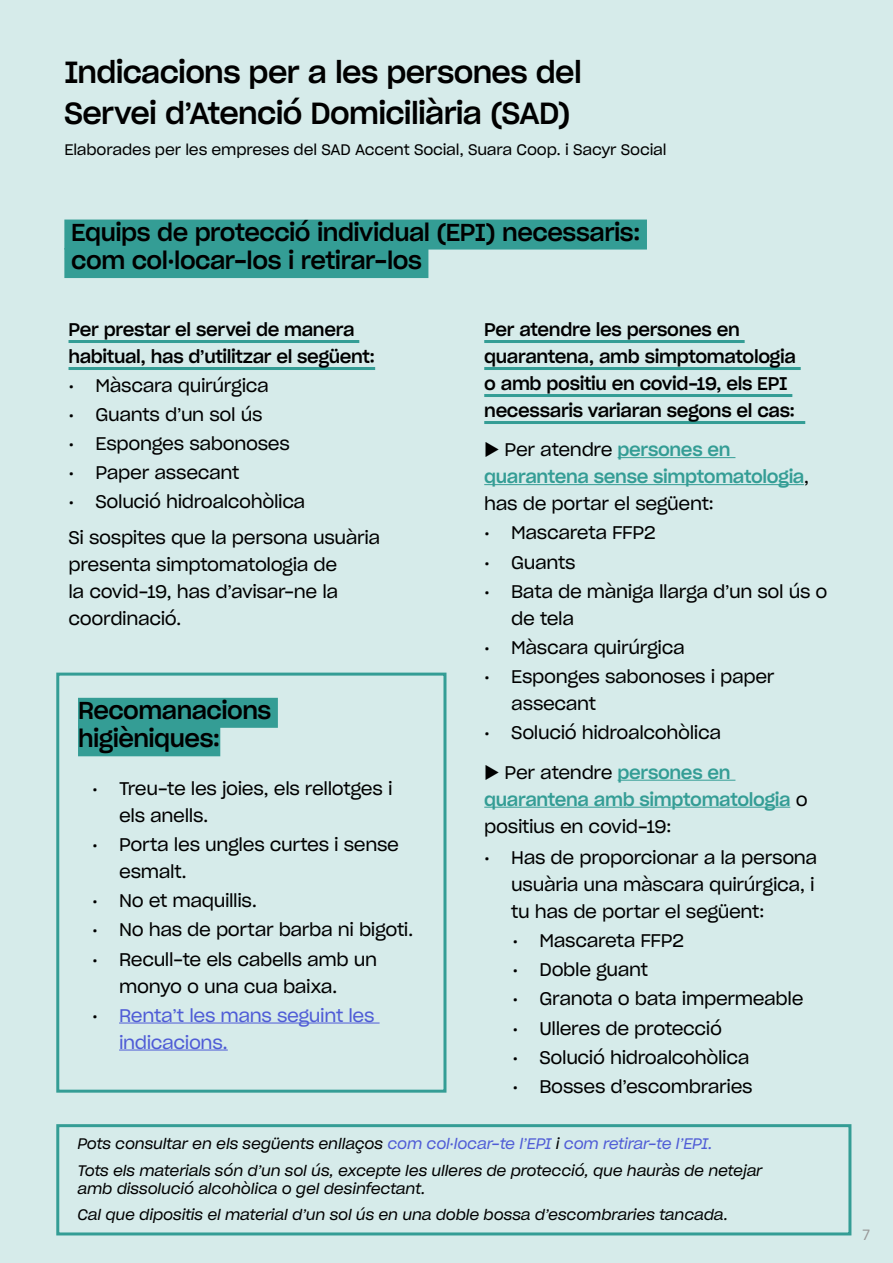
<style>
.page{position:relative;width:893px;height:1263px;background:#d6ebea}
.page>*{position:absolute;margin:0;border:0;box-sizing:border-box;transform-origin:0 0}
.t1{font:30px/40.5px "Sharp Grotesk Medium 20";letter-spacing:-.02em;color:#000}
.t2{font:24px/28.5px "Sharp Grotesk Medium 20";letter-spacing:-.02em;color:#000}
.t3{font:18px/27px "Sharp Grotesk Book 20";letter-spacing:-.02em;color:#000}
.t4{font:18px/27px "Sharp Grotesk Medium 20";letter-spacing:-.02em;color:#000}
.t5{font:18px "Sharp Grotesk Medium 20";letter-spacing:-.02em;color:#349d95}
.t6{font:18px/27px "Sharp Grotesk Book 20";letter-spacing:-.02em;color:#4f5cd6}
.t7{font:15px/26.5px "Sharp Grotesk Book Italic 20";letter-spacing:-.01em;color:#000}
.t8{font:15px "Sharp Grotesk Book 20";letter-spacing:-.01em;color:#000}
.t9{font:15px "Akkurat";color:#999}
.s1{color:#000}
.s2{font-family:"Sharp Grotesk Medium 20";color:#349d95}
.s3{font-family:"Sharp Grotesk Book 20";color:#000}
.s4{color:#4f5cd6}
</style>
<div class="page">
<div style="left:64px;top:220px;width:583px;height:30px;background:#349d95"></div>
<div style="left:64px;top:248px;width:364px;height:30px;background:#349d95"></div>
<hr style="left:69px;top:340px;width:290px;height:3px;background:#349d95">
<hr style="left:69px;top:367px;width:306px;height:3px;background:#349d95">
<hr style="left:484px;top:340px;width:261px;height:3px;background:#349d95">
<hr style="left:484px;top:367px;width:317px;height:3px;background:#349d95">
<hr style="left:484px;top:394px;width:308px;height:3px;background:#349d95">
<hr style="left:484px;top:421px;width:321px;height:3px;background:#349d95">
<hr style="left:618px;top:457px;width:117px;height:1px;background:#349d95">
<hr style="left:484px;top:484px;width:320px;height:1px;background:#349d95">
<hr style="left:618px;top:780px;width:117px;height:1px;background:#349d95">
<hr style="left:484px;top:807px;width:306px;height:1px;background:#349d95">
<div style="left:56px;top:1124px;width:795px;height:111px;border:3px solid #349d95"></div>
<div style="left:56px;top:673px;width:390px;height:420px;border:3px solid #349d95"></div>
<hr style="left:119px;top:1022px;width:261px;height:1px;background:#4f5cd6">
<hr style="left:119px;top:1049px;width:109px;height:1px;background:#4f5cd6">
<div style="left:78px;top:698px;width:200px;height:30px;background:#349d95"></div>
<div style="left:78px;top:726px;width:142px;height:30px;background:#349d95"></div>
<h1 class="t1" style="left:64px;top:50px;width:519px">Indicacions per a les persones del<br>Servei d’Atenció Domiciliària (SAD)</h1>
<p class="t8" style="left:64px;top:138px;width:604px">Elaborades per les empreses del SAD Accent Social, Suara Coop. i Sacyr Social</p>
<h2 class="t2" style="left:71px;top:216px;width:571px">Equips de protecció individual (EPI) necessaris: com col·locar-los i retirar-los</h2>
<p class="t4" style="left:69px;top:314px;width:308px">Per prestar el servei de manera habitual, has d’utilitzar el següent:</p>
<p class="t3" style="left:69px;top:371px;width:202px">• Màscara quirúrgica</p>
<p class="t3" style="left:69px;top:400px;width:195px">• Guants d’un sol ús</p>
<p class="t3" style="left:69px;top:429px;width:223px">• Esponges sabonoses</p>
<p class="t3" style="left:69px;top:458px;width:172px">• Paper assecant</p>
<p class="t3" style="left:69px;top:483px;width:313px;line-height:35.5px">• Solució hidroalcohòlica<br>Si sospites que la persona usuària</p>
<p class="t3" style="left:69px;top:550px;width:271px;text-align:justify">presenta simptomatologia de la covid-19, has d’avisar-ne la coordinació.</p>
<h2 class="t2" style="left:78px;top:694px;width:195px">Recomanacions higièniques:</h2>
<p class="t3" style="left:119px;top:774px;width:275px;text-indent:-27px">• Treu-te les joies, els rellotges i els anells.</p>
<p class="t3" style="left:119px;top:830px;width:281px;text-indent:-27px">• Porta les ungles curtes i sense esmalt.</p>
<p class="t3" style="left:92px;top:886px;width:166px">• No et maquillis.</p>
<p class="t3" style="left:92px;top:915px;width:323px">• No has de portar barba ni bigoti.</p>
<p class="t3" style="left:119px;top:944px;width:260px;text-indent:-27px">• Recull-te els cabells amb un monyo o una cua baixa.</p>
<p class="t6" style="left:119px;top:1001px;width:257px;text-indent:-27px"><span class="s1">•</span> Renta’t les mans seguint les indicacions.</p>
<p class="t4" style="left:484px;top:314px;width:313px">Per atendre les persones en quarantena, amb simptomatologia o amb positiu en covid-19, els EPI necessaris variaran segons el cas:</p>
<p class="t3" style="left:484px;top:435px;width:248px">► Per atendre <span class="s2">persones en</span></p>
<p class="t5" style="left:484px;top:462px;width:327px">quarantena sense simptomatologia<span class="s3">,</span></p>
<p class="t3" style="left:484px;top:489px;width:231px">has de portar el següent:</p>
<p class="t3" style="left:484px;top:518px;width:173px">• Mascareta FFP2</p>
<p class="t3" style="left:484px;top:547px;width:93px">• Guants</p>
<p class="t3" style="left:511px;top:577px;width:318px;text-indent:-27px">• Bata de màniga llarga d’un sol ús o de tela</p>
<p class="t3" style="left:484px;top:633px;width:202px">• Màscara quirúrgica</p>
<p class="t3" style="left:511px;top:662px;width:265px;text-indent:-27px">• Esponges sabonoses i paper assecant</p>
<p class="t3" style="left:484px;top:718px;width:238px">• Solució hidroalcohòlica</p>
<p class="t3" style="left:484px;top:758px;width:248px">► Per atendre <span class="s2">persones en</span></p>
<p class="t5" style="left:484px;top:784px;width:325px">quarantena amb simptomatologia <span class="s3">o</span></p>
<p class="t3" style="left:484px;top:812px;width:189px">positius en covid-19:</p>
<p class="t3" style="left:511px;top:843px;width:308px;text-indent:-27px">• Has de proporcionar a la persona usuària una màscara quirúrgica, i tu has de portar el següent:</p>
<p class="t3" style="left:512px;top:926px;width:173px">• Mascareta FFP2</p>
<p class="t3" style="left:512px;top:955px;width:137px">• Doble guant</p>
<p class="t3" style="left:512px;top:984px;width:292px">• Granota o bata impermeable</p>
<p class="t3" style="left:512px;top:1013px;width:211px">• Ulleres de protecció</p>
<p class="t3" style="left:512px;top:1043px;width:238px">• Solució hidroalcohòlica</p>
<p class="t3" style="left:512px;top:1072px;width:242px">• Bosses d’escombraries</p>
<p class="t7" style="left:77px;top:1130px;width:687px">Pots consultar en els següents enllaços <span class="s4">com col·locar-te l’EPI</span> i <span class="s4">com retirar-te l’EPI.<br></span>Tots els materials són d’un sol ús, excepte les ulleres de protecció, que hauràs de netejar</p>
<p class="t7" style="left:77px;top:1174px;width:652px">amb dissolució alcohòlica o gel desinfectant.<br>Cal que dipositis el material d’un sol ús en una doble bossa d’escombraries tancada.</p>
<p class="t9" style="left:862px;top:1226px;width:10px">7</p>
</div>
